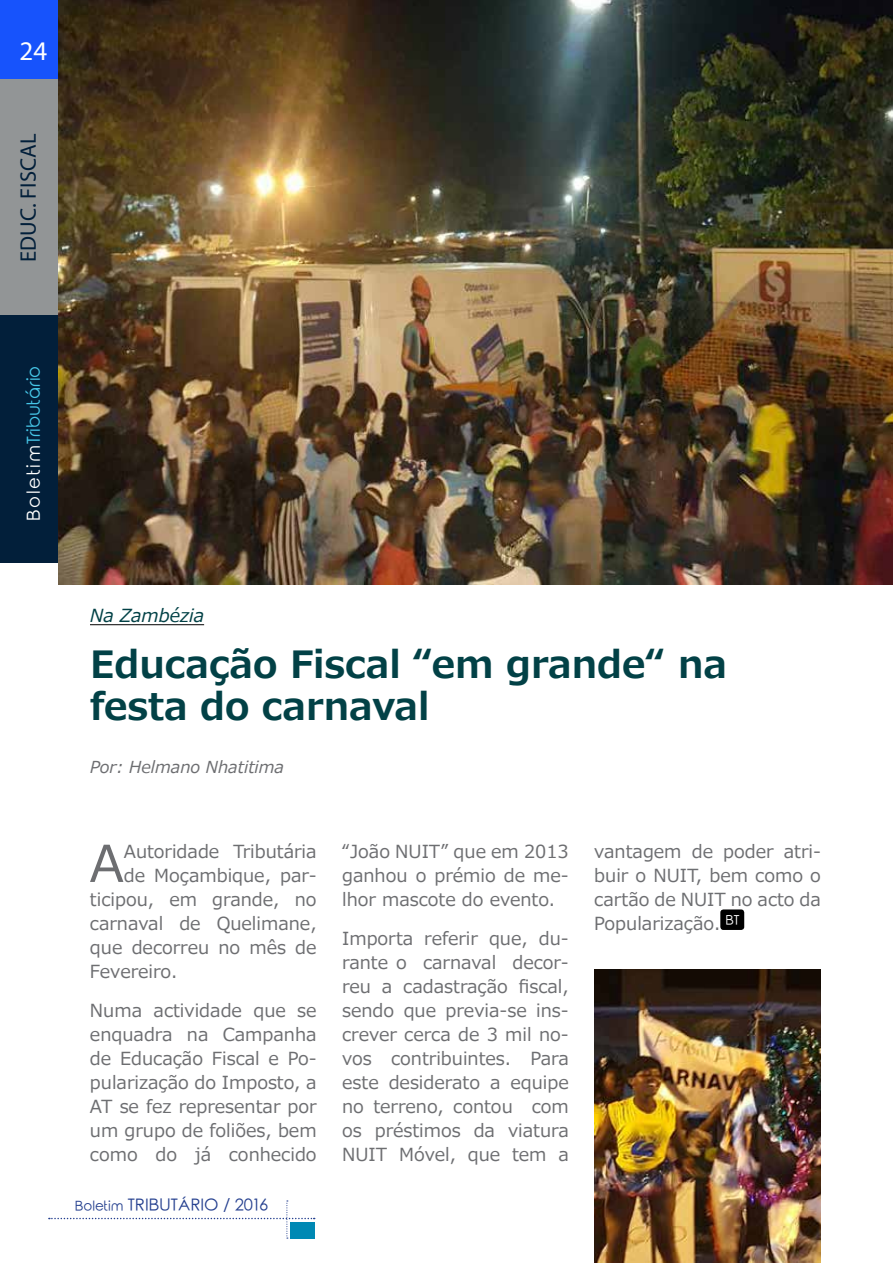
<style>
.page{position:relative;width:893px;height:1263px;background:#fff}
.page>*{position:absolute;margin:0;border:0;box-sizing:border-box;transform-origin:0 0}
.t1{font:50.55px "Meiryo";color:#6d6e71}
.t2{font:700 37.5px/41.2px "Meiryo";color:#024146}
.t3{font:27px "Myriad Pro";color:#fff}
.t4{font:22.5px "Myriad Pro";color:#021f3a}
.t5{font:18px/24px "Meiryo";color:#6d6e71;text-align:justify}
.t6{font:18px "Rounded Elegance";letter-spacing:.05em;color:#46c6e7}
.t7{font:italic 18px "Meiryo";color:#024146}
.t8{font:16.5px "Rounded Elegance";color:#25408f}
.t9{font:italic 16.5px "Meiryo";color:#6d6e71}
.s1{color:#fff}
.s2{font-size:13.5px}
</style>
<div class="page">
<div style="left:0;top:315px;width:59px;height:248px;background:#021f3a"></div>
<div style="left:0;top:0;width:59px;height:81px;background:#1753fc"></div>
<div style="left:0;top:79px;width:59px;height:236px;background:#929596"></div>
<svg style="left:49px;top:1200px;width:266px;height:38px"></svg>
<div style="left:290px;top:1222px;width:25px;height:17px;background:#0089b4"></div>
<div style="left:720px;top:909px;width:24px;height:21px;background:#000;border-radius:3px"></div>
<hr style="left:90px;top:624px;width:114px;height:1px;background:#000">
<img style="left:59px;top:0;width:834px;height:584px">
<img style="left:594px;top:969px;width:227px;height:294px">
<h3 class="t3" style="left:20px;top:34px;width:29px">24</h3>
<p class="t4" style="left:15px;top:262px;width:130px;rotate:-90deg">EDUC. FISCAL</p>
<p class="t6" style="left:23px;top:521px;width:157px;rotate:-90deg"><span class="s1">Boletim</span>Tributário</p>
<p class="t7" style="left:90px;top:603px;width:116px">Na Zambézia</p>
<h2 class="t2" style="left:90px;top:646px;width:639px">Educação Fiscal “em grande“ na festa do carnaval</h2>
<p class="t9" style="left:90px;top:756px;width:196px">Por: Helmano Nhatitima</p>
<h1 class="t1" style="left:90px;top:828px;width:36px">A</h1>
<p class="t5" style="left:124px;top:840px;width:194px">Autoridade Tributária</p>
<p class="t5" style="left:124px;top:864px;width:194px">de Moçambique, par-</p>
<p class="t5" style="left:90px;top:888px;width:228px">ticipou, em grande, no</p>
<p class="t5" style="left:90px;top:912px;width:228px">carnaval de Quelimane,</p>
<p class="t5" style="left:90px;top:936px;width:228px">que decorreu no mês de</p>
<p class="t5" style="left:90px;top:960px;width:89px">Fevereiro.</p>
<p class="t5" style="left:90px;top:999px;width:228px">Numa actividade que se enquadra na Campanha de Educação Fiscal e Po&shy;pularização do Imposto, a AT se fez representar por um grupo de foliões, bem como do já conhecido</p>
<p class="t8" style="left:75px;top:1195px;width:195px"><span class="s2">Boletim</span> TRIBUTÁRIO / 2016</p>
<p class="t5" style="left:342px;top:840px;width:228px">“João NUIT” que em 2013 ganhou o prémio de me&shy;lhor mascote do evento.</p>
<p class="t5" style="left:342px;top:927px;width:228px">Importa referir que, du&shy;rante o carnaval decor&shy;reu a cadastração fiscal, sendo que previa-se ins&shy;crever cerca de 3 mil no&shy;vos contribuintes. Para este desiderato a equipe no terreno, contou com os préstimos da viatura NUIT Móvel, que tem a</p>
<p class="t5" style="left:594px;top:840px;width:228px">vantagem de poder atri&shy;buir o NUIT, bem como o cartão de NUIT no acto da Popularização. <sup>BT</sup></p>
</div>
